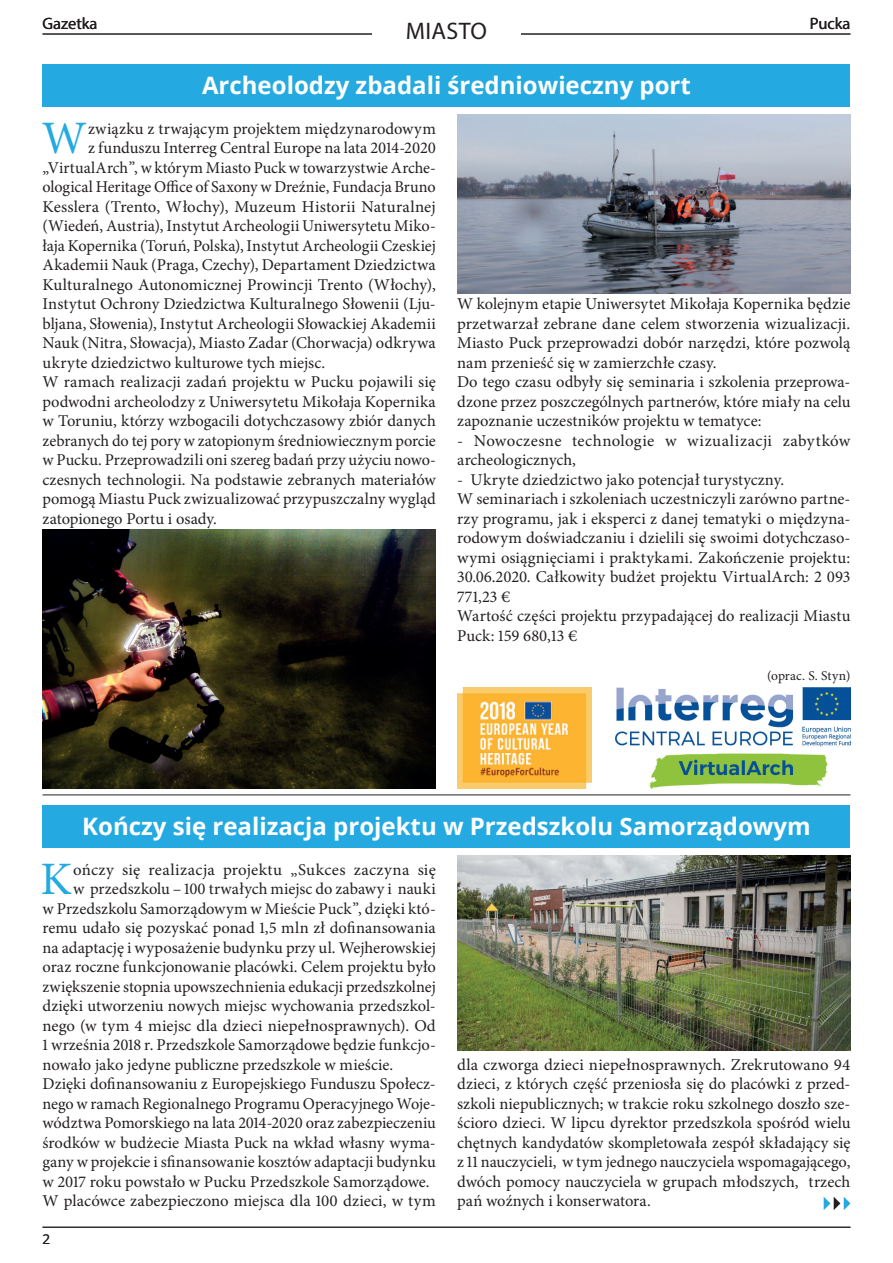
<style>
.page{position:relative;width:893px;height:1263px;background:#fff}
.page>*{position:absolute;margin:0;border:0;box-sizing:border-box;transform-origin:0 0}
.t1{font:46.5px "Minion Pro";color:#24aae1}
.t2{font:700 24px "Open Sans";color:#fff}
.t3{font:24px "Myriad Pro";letter-spacing:.01em;color:#231f20}
.t4{font:16.5px/19.5px "Minion Pro";letter-spacing:.005em;color:#231f20}
.t5{font:16.5px "Myriad Pro";color:#231f20}
.t6{font:13.5px "Minion Pro";letter-spacing:.005em;color:#231f20}
.t7{font:13.5px "Open Sans";color:#231f20}
</style>
<div class="page">
<hr style="left:43px;top:794px;width:807px;height:1px;background:#231f20">
<svg style="left:824px;top:1197px;width:26px;height:13px"></svg>
<img style="left:457px;top:855px;width:393px;height:195px">
<img style="left:615px;top:688px;width:235px;height:100px">
<div style="left:43px;top:64px;width:807px;height:43px;background:#24aae1"></div>
<div style="left:43px;top:805px;width:807px;height:42px;background:#24aae1"></div>
<img style="left:43px;top:530px;width:393px;height:259px">
<img style="left:457px;top:114px;width:393px;height:180px">
<img style="left:457px;top:687px;width:135px;height:102px">
<hr style="left:43px;top:1227px;width:807px;height:1px;background:#231f20">
<hr style="left:43px;top:34px;width:807px;height:1px;background:#231f20">
<div style="left:372px;top:21px;width:149px;height:22px;background:#fff"></div>
<p class="t5" style="left:43px;top:14px;width:57px">Gazetka</p>
<h2 class="t3" style="left:376px;top:16px;width:142px">WYDARZENIA</h2>
<p class="t5" style="left:810px;top:14px;width:42px">Pucka</p>
<h2 class="t3" style="left:406px;top:16px;width:83px">MIASTO</h2>
<h2 class="t2" style="left:202px;top:69px;width:490px">Archeolodzy zbadali średniowieczny port</h2>
<h1 class="t1" style="left:42px;top:107px;width:47px">W</h1>
<p class="t4" style="left:88px;top:119px;width:349px">związku z trwającym projektem międzynarodowym</p>
<p class="t4" style="left:88px;top:138px;width:349px">z funduszu Interreg Central Europe na lata 2014-2020</p>
<p class="t4" style="left:43px;top:158px;width:395px">„VirtualArch”, w którym Miasto Puck w towarzystwie Arche-</p>
<p class="t4" style="left:43px;top:177px;width:395px">ological Heritage Office of Saxony w Dreźnie, Fundacja Bruno</p>
<p class="t4" style="left:43px;top:197px;width:395px">Kesslera (Trento, Włochy), Muzeum Historii Naturalnej</p>
<p class="t4" style="left:43px;top:216px;width:395px">(Wiedeń, Austria), Instytut Archeologii Uniwersytetu Miko-</p>
<p class="t4" style="left:43px;top:236px;width:395px">łaja Kopernika (Toruń, Polska), Instytut Archeologii Czeskiej</p>
<p class="t4" style="left:43px;top:255px;width:395px">Akademii Nauk (Praga, Czechy), Departament Dziedzictwa</p>
<p class="t4" style="left:43px;top:275px;width:395px">Kulturalnego Autonomicznej Prowincji Trento (Włochy),</p>
<p class="t4" style="left:43px;top:294px;width:395px">Instytut Ochrony Dziedzictwa Kulturalnego Słowenii (Lju-</p>
<p class="t4" style="left:43px;top:314px;width:395px">bljana, Słowenia), Instytut Archeologii Słowackiej Akademii</p>
<p class="t4" style="left:43px;top:333px;width:395px">Nauk (Nitra, Słowacja), Miasto Zadar (Chorwacja) odkrywa</p>
<p class="t4" style="left:43px;top:353px;width:284px">ukryte dziedzictwo kulturowe tych miejsc.</p>
<p class="t4" style="left:43px;top:372px;width:395px">W ramach realizacji zadań projektu w Pucku pojawili się</p>
<p class="t4" style="left:43px;top:392px;width:395px">podwodni archeolodzy z Uniwersytetu Mikołaja Kopernika</p>
<p class="t4" style="left:43px;top:411px;width:395px">w Toruniu, którzy wzbogacili dotychczasowy zbiór danych</p>
<p class="t4" style="left:43px;top:431px;width:395px">zebranych do tej pory w zatopionym średniowiecznym porcie</p>
<p class="t4" style="left:43px;top:450px;width:395px">w Pucku. Przeprowadzili oni szereg badań przy użyciu nowo-</p>
<p class="t4" style="left:43px;top:470px;width:395px">czesnych technologii. Na podstawie zebranych materiałów</p>
<p class="t4" style="left:43px;top:489px;width:395px">pomogą Miastu Puck zwizualizować przypuszczalny wygląd</p>
<p class="t4" style="left:43px;top:509px;width:176px">zatopionego Portu i osady.</p>
<p class="t4" style="left:457px;top:294px;width:395px">W kolejnym etapie Uniwersytet Mikołaja Kopernika będzie przetwarzał zebrane dane celem stworzenia wizualizacji.<br>Miasto Puck przeprowadzi dobór narzędzi, które pozwolą nam przenieść się w zamierzchłe czasy.<br>Do tego czasu odbyły się seminaria i szkolenia przeprowa&shy;dzone przez poszczególnych partnerów, które miały na celu zapoznanie uczestników projektu w tematyce:</p>
<p class="t4" style="left:457px;top:431px;width:395px">- Nowoczesne technologie w wizualizacji zabytków archeologicznych,</p>
<p class="t4" style="left:457px;top:470px;width:395px">- Ukryte dziedzictwo jako potencjał turystyczny.<br>W seminariach i szkoleniach uczestniczyli zarówno partne&shy;rzy programu, jak i eksperci z danej tematyki o międzyna&shy;rodowym doświadczaniu i dzielili się swoimi dotychczaso&shy;wymi osiągnięciami i praktykami. Zakończenie projektu:<br>30.06.2020. Całkowity budżet projektu VirtualArch: 2 093<br>771,23 €<br>Wartość części projektu przypadającej do realizacji Miastu Puck: 159 680,13 €</p>
<p class="t6" style="left:767px;top:666px;width:85px">(oprac. S. Styn)</p>
<h2 class="t2" style="left:82px;top:809px;width:730px">Kończy się realizacja projektu w Przedszkolu Samorządowym</h2>
<h1 class="t1" style="left:41px;top:848px;width:33px">K</h1>
<p class="t4" style="left:73px;top:860px;width:364px">ończy się realizacja projektu „Sukces zaczyna się</p>
<p class="t4" style="left:73px;top:879px;width:364px">w przedszkolu – 100 trwałych miejsc do zabawy i nauki</p>
<p class="t4" style="left:43px;top:899px;width:395px">w Przedszkolu Samorządowym w Mieście Puck”, dzięki któ-</p>
<p class="t4" style="left:43px;top:918px;width:395px">remu udało się pozyskać ponad 1,5 mln zł dofinansowania</p>
<p class="t4" style="left:43px;top:938px;width:395px">na adaptację i wyposażenie budynku przy ul. Wejherowskiej</p>
<p class="t4" style="left:43px;top:957px;width:395px">oraz roczne funkcjonowanie placówki. Celem projektu było</p>
<p class="t4" style="left:43px;top:977px;width:395px">zwiększenie stopnia upowszechnienia edukacji przedszkolnej</p>
<p class="t4" style="left:43px;top:996px;width:395px">dzięki utworzeniu nowych miejsc wychowania przedszkol-</p>
<p class="t4" style="left:43px;top:1016px;width:395px">nego (w tym 4 miejsc dla dzieci niepełnosprawnych). Od</p>
<p class="t4" style="left:43px;top:1035px;width:395px">1 września 2018 r. Przedszkole Samorządowe będzie funkcjo-</p>
<p class="t4" style="left:43px;top:1055px;width:352px">nowało jako jedyne publiczne przedszkole w mieście.</p>
<p class="t4" style="left:43px;top:1074px;width:395px">Dzięki dofinansowaniu z Europejskiego Funduszu Społecz-</p>
<p class="t4" style="left:43px;top:1094px;width:395px">nego w ramach Regionalnego Programu Operacyjnego Woje-</p>
<p class="t4" style="left:43px;top:1113px;width:395px">wództwa Pomorskiego na lata 2014-2020 oraz zabezpieczeniu</p>
<p class="t4" style="left:43px;top:1133px;width:395px">środków w budżecie Miasta Puck na wkład własny wyma-</p>
<p class="t4" style="left:43px;top:1152px;width:395px">gany w projekcie i sfinansowanie kosztów adaptacji budynku</p>
<p class="t4" style="left:43px;top:1172px;width:389px">w 2017 roku powstało w Pucku Przedszkole Samorządowe.</p>
<p class="t4" style="left:43px;top:1191px;width:395px">W placówce zabezpieczono miejsca dla 100 dzieci, w tym</p>
<p class="t7" style="left:43px;top:1229px;width:9px">2</p>
<p class="t4" style="left:457px;top:1055px;width:395px;text-align:justify">dla czworga dzieci niepełnosprawnych. Zrekrutowano 94 dzieci, z których część przeniosła się do placówki z przed&shy;szkoli niepublicznych; w trakcie roku szkolnego doszło sze&shy;ścioro dzieci. W lipcu dyrektor przedszkola spośród wielu chętnych kandydatów skompletowała zespół składający się z 11 nauczycieli, w tym jednego nauczyciela wspomagającego, dwóch pomocy nauczyciela w grupach młodszych, trzech pań woźnych i konserwatora.</p>
</div>
